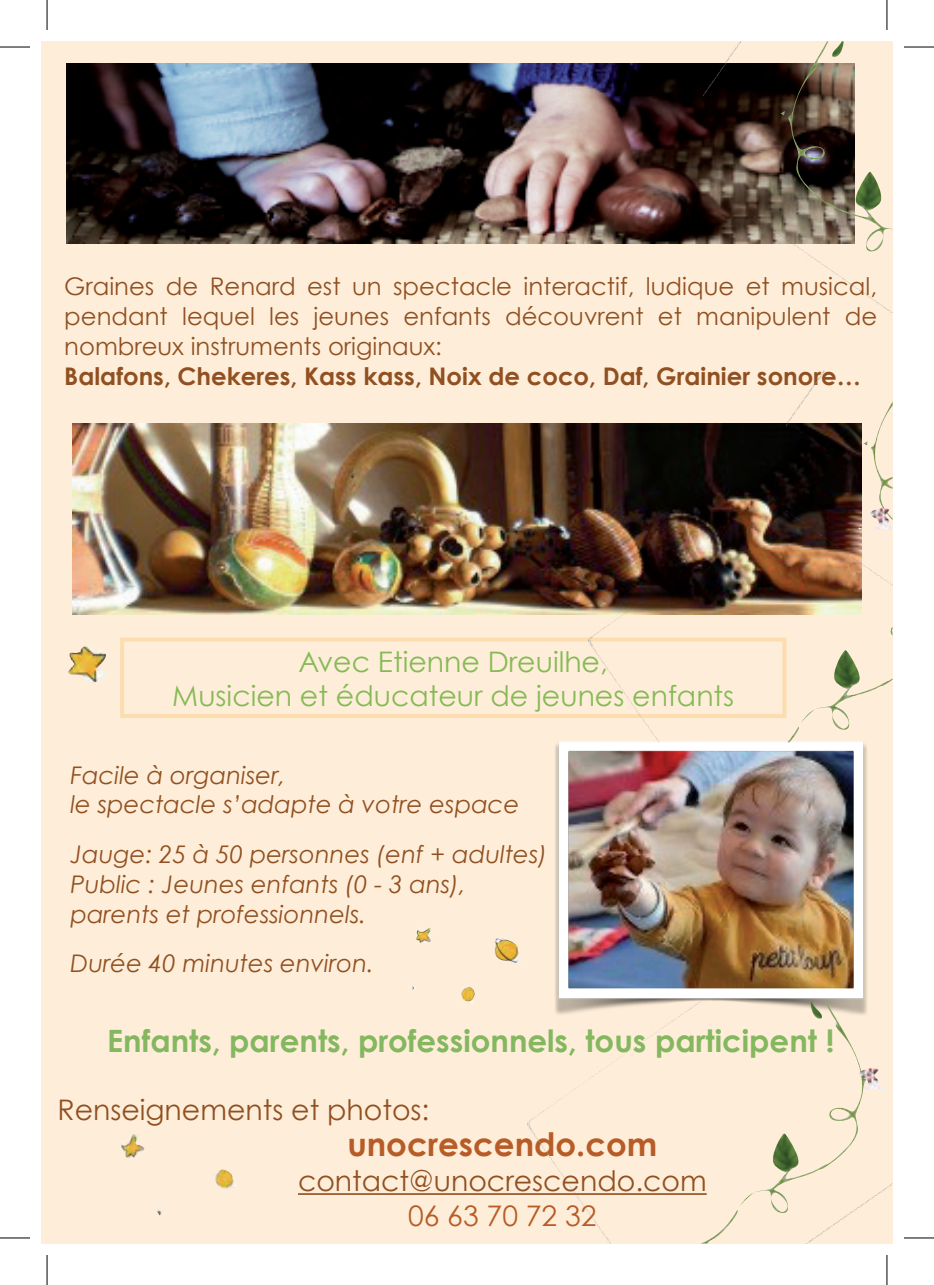
<style>
.page{position:relative;width:934px;height:1285px;background:#fff}
.page>*{position:absolute;margin:0;border:0;box-sizing:border-box;transform-origin:0 0}
.t1{font:700 32.4px "Century Gothic";color:#b75c27}
.t2{font:700 30.8px "Century Gothic";color:#84b760}
.t3{font:28.4px/34.8px "Century Gothic";color:#86ba56;text-align:center}
.t4{font:28.4px "Century Gothic";color:#915021}
.t5{font:28.4px "Century Gothic";color:#b75c27}
.t6{font:italic 24.2px/30px "Century Gothic";color:#915021}
.t7{font:24.2px/30px "Century Gothic";color:#915021;text-align:justify}
.t8{font:700 24.2px "Century Gothic";color:#915021}
</style>
<div class="page">
<div style="left:41px;top:41px;width:851px;height:1202px;background:#feeed9"></div>
<img style="left:66px;top:63px;width:721px;height:180px">
<img style="left:72px;top:423px;width:713px;height:191px">
<img style="left:555px;top:741px;width:311px;height:275px">
<hr style="left:298px;top:1193px;width:408px;height:1px;background:#915021">
<img style="left:754px;top:1002px;width:111px;height:211px">
<img style="left:585px;top:601px;width:281px;height:141px">
<img style="left:787px;top:41px;width:105px;height:210px">
<img style="left:785px;top:370px;width:107px;height:335px">
<img style="left:68px;top:646px;width:38px;height:37px">
<img style="left:412px;top:928px;width:109px;height:76px">
<img style="left:858px;top:508px;width:34px;height:21px">
<img style="left:847px;top:1068px;width:37px;height:21px">
<img style="left:117px;top:1123px;width:120px;height:92px">
<hr style="left:0;top:47px;width:30px;height:1px;background:#000">
<hr style="left:903px;top:47px;width:30px;height:1px;background:#000">
<hr style="left:0;top:1237px;width:30px;height:1px;background:#000">
<hr style="left:903px;top:1237px;width:30px;height:1px;background:#000">
<hr style="left:47px;top:0;width:1px;height:30px;background:#000">
<hr style="left:47px;top:1255px;width:1px;height:30px;background:#000">
<hr style="left:886px;top:0;width:1px;height:30px;background:#000">
<hr style="left:886px;top:1255px;width:1px;height:30px;background:#000">
<p class="t7" style="left:64px;top:271px;width:814px">Graines de Renard est un spectacle interactif, ludique et musical, pendant lequel les jeunes enfants découvrent et manipulent de nombreux instruments originaux:</p>
<p class="t8" style="left:64px;top:361px;width:797px">Balafons, Chekeres, Kass kass, Noix de coco, Daf, Grainier sonore…</p>
<p class="t3" style="left:172px;top:643px;width:563px">Avec Etienne Dreuilhe,<br>Musicien et éducateur de jeunes enfants</p>
<p class="t6" style="left:70px;top:759px;width:450px">Facile à organiser,<br>le spectacle s’adapte à votre espace</p>
<p class="t6" style="left:70px;top:838px;width:478px">Jauge: 25 à 50 personnes (enf + adultes)<br>Public : Jeunes enfants (0 - 3 ans), parents et professionnels.</p>
<p class="t6" style="left:70px;top:948px;width:305px">Durée 40 minutes environ.</p>
<p class="t2" style="left:107px;top:1021px;width:728px">Enfants, parents, professionnels, tous participent !</p>
<p class="t4" style="left:57px;top:1092px;width:373px">Renseignements et photos:</p>
<h1 class="t1" style="left:347px;top:1123px;width:311px">unocrescendo.com</h1>
<p class="t4" style="left:298px;top:1163px;width:410px">contact@unocrescendo.com</p>
<p class="t5" style="left:408px;top:1198px;width:190px">06 63 70 72 32</p>
</div>
